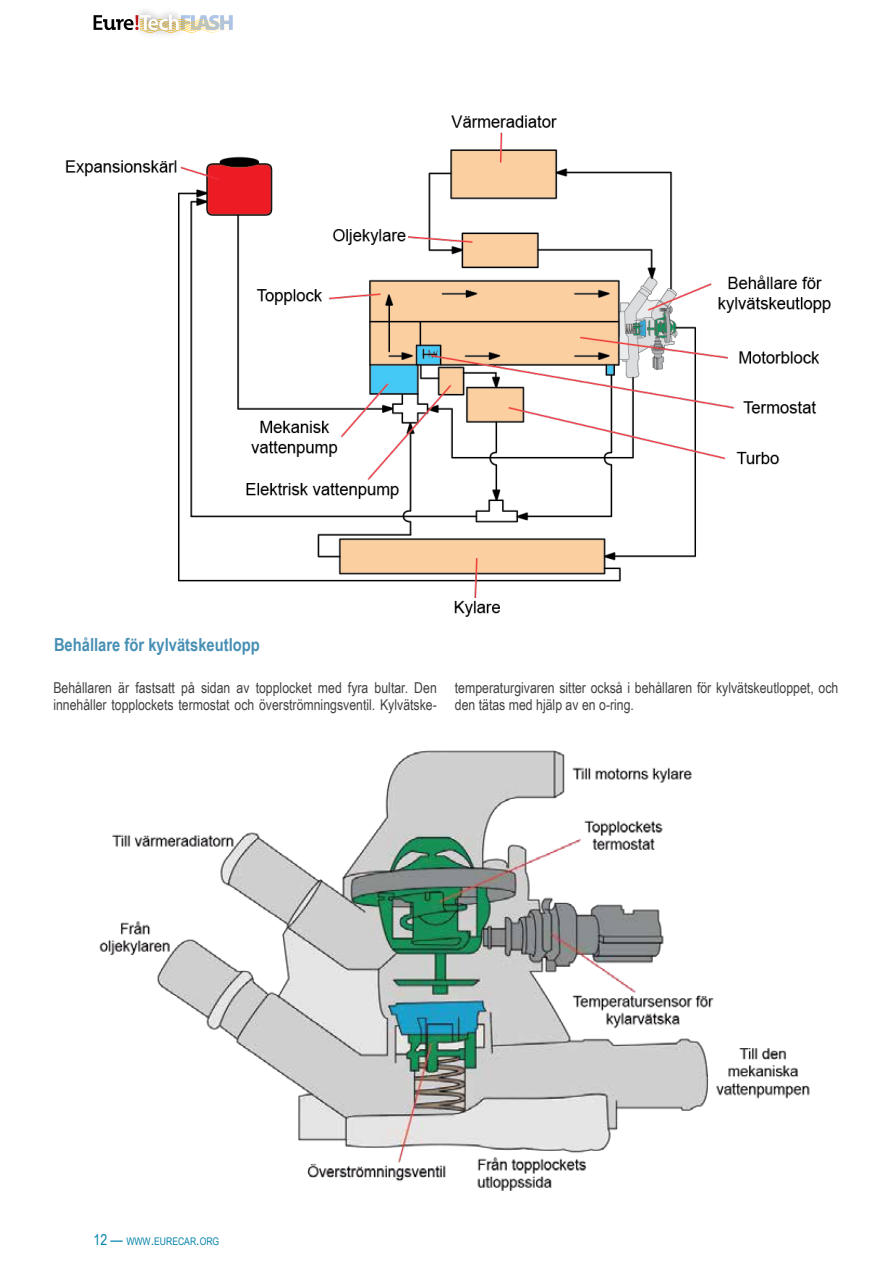
<style>
.page{position:relative;width:893px;height:1263px;background:#fff}
.page>*{position:absolute;margin:0;border:0;box-sizing:border-box;transform-origin:0 0}
.t1{font:700 18px "Arial Narrow";color:#478fb4}
.t2{font:15px/17.2px "Arial Narrow";color:#414042}
.t3{font:10.5px "Arial Narrow";color:#0482ab}
.s1{font-size:15px}
</style>
<div class="page">
<svg style="left:94px;top:14px;width:139px;height:19px"></svg>
<img style="left:65px;top:115px;width:766px;height:502px">
<img style="left:99px;top:750px;width:711px;height:440px">
<p class="t1" style="left:54px;top:631px;width:207px">Behållare för kylvätskeutlopp</p>
<p class="t2" style="left:53px;top:679px;width:385px">Behållaren är fastsatt på sidan av topplocket med fyra bultar. Den innehåller topplockets termostat och överströmningsventil. Kylvätske-</p>
<p class="t2" style="left:455px;top:679px;width:385px">temperaturgivaren sitter också i behållaren för kylvätskeutloppet, och den tätas med hjälp av en o-ring.</p>
<p class="t3" style="left:94px;top:1233px;width:127px"><span class="s1">12 —</span> WWW<span class="s1">.</span>EURECAR<span class="s1">.</span>ORG</p>
</div>
